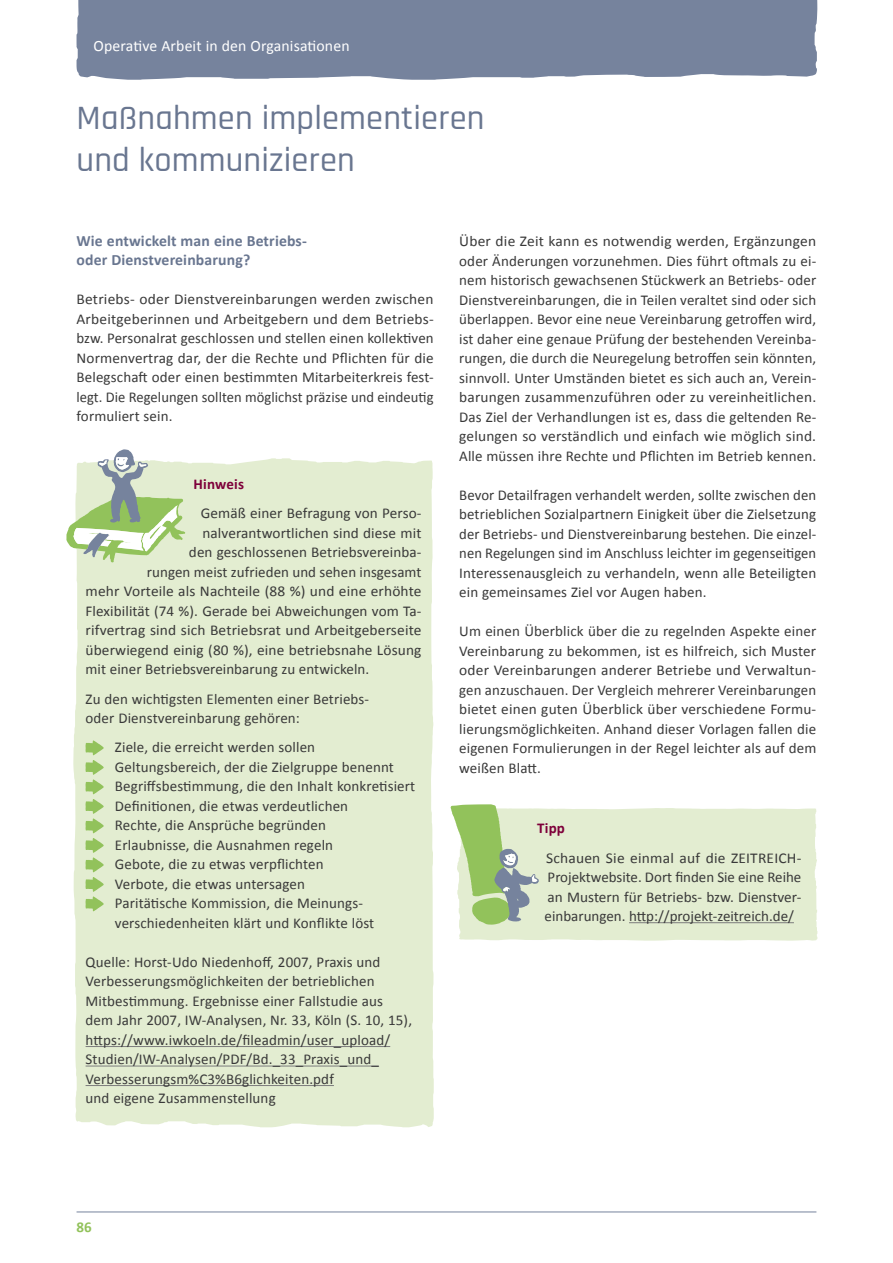
<style>
.page{position:relative;width:893px;height:1263px;background:#fff}
.page>*{position:absolute;margin:0;border:0;box-sizing:border-box;transform-origin:0 0}
.t1{font:500 34.5px/42px "Rajdhani";letter-spacing:.005em;color:#697690}
.t2{font:700 15.75px/19.5px "Calibri";letter-spacing:.01em;color:#697690}
.t3{font:15.75px "Calibri";letter-spacing:.01em;color:#fff}
.t4{font:15px/19.5px "Calibri";letter-spacing:.01em;color:#393939;text-align:justify}
.t5{font:700 15px "Calibri";letter-spacing:.015em;color:#7e003a}
.t6{font:700 15px "Calibri";color:#92c25b}
</style>
<div class="page">
<hr style="left:77px;top:1211px;width:739px;height:1px;background:#76839d">
<div style="left:77px;top:0;width:741px;height:80px;background:#76839d"></div>
<div style="left:73px;top:458px;width:361px;height:669px;background:#e3edd1"></div>
<hr style="left:86px;top:1046px;width:304px;height:1px;background:#7c7c7c">
<hr style="left:86px;top:1066px;width:293px;height:1px;background:#7c7c7c">
<hr style="left:86px;top:1085px;width:248px;height:1px;background:#7c7c7c">
<svg style="left:85px;top:740px;width:19px;height:171px;background:#bed99c"></svg>
<svg style="left:66px;top:449px;width:119px;height:113px"></svg>
<div style="left:459px;top:808px;width:358px;height:132px;background:#e3edd1"></div>
<svg style="left:451px;top:804px;width:88px;height:121px;background:#bad2a3"></svg>
<hr style="left:629px;top:922px;width:165px;height:1px;background:#7c7c7c">
<p class="t3" style="left:94px;top:36px;width:258px">Operative Arbeit in den Organisationen</p>
<h1 class="t1" style="left:77px;top:98px;width:409px">Maßnahmen implementieren und kommunizieren</h1>
<p class="t2" style="left:77px;top:231px;width:232px">Wie entwickelt man eine Betriebs&shy;oder Dienstvereinbarung?</p>
<p class="t4" style="left:77px;top:290px;width:359px">Betriebs- oder Dienstvereinbarungen werden zwischen Arbeitgeberinnen und Arbeitgebern und dem Betriebs&shy;bzw. Personalrat geschlossen und stellen einen kollektiven Normenvertrag dar, der die Rechte und Pflichten für die Belegschaft oder einen bestimmten Mitarbeiterkreis fest&shy;legt. Die Regelungen sollten möglichst präzise und eindeutig formuliert sein.</p>
<p class="t5" style="left:193px;top:474px;width:52px">Hinweis</p>
<p class="t4" style="left:201px;top:504px;width:222px">Gemäß einer Befragung von Perso-</p>
<p class="t4" style="left:202px;top:523px;width:221px">nalverantwortlichen sind diese mit</p>
<p class="t4" style="left:189px;top:543px;width:234px">den geschlossenen Betriebsvereinba-</p>
<p class="t4" style="left:147px;top:562px;width:276px">rungen meist zufrieden und sehen insgesamt</p>
<p class="t4" style="left:86px;top:582px;width:337px">mehr Vorteile als Nachteile (88 %) und eine erhöhte</p>
<p class="t4" style="left:86px;top:601px;width:337px">Flexibilität (74 %). Gerade bei Abweichungen vom Ta-</p>
<p class="t4" style="left:86px;top:621px;width:337px">rifvertrag sind sich Betriebsrat und Arbeitgeberseite</p>
<p class="t4" style="left:86px;top:640px;width:337px">überwiegend einig (80 %), eine betriebsnahe Lösung</p>
<p class="t4" style="left:86px;top:660px;width:285px">mit einer Betriebsvereinbarung zu entwickeln.</p>
<p class="t4" style="left:86px;top:689px;width:285px">Zu den wichtigsten Elementen einer Betriebs&shy;oder Dienstvereinbarung gehören:</p>
<p class="t4" style="left:115px;top:738px;width:302px;text-align:left">Ziele, die erreicht werden sollen Geltungsbereich, der die Zielgruppe benennt Begriffsbestimmung, die den Inhalt konkretisiert Definitionen, die etwas verdeutlichen<br>Rechte, die Ansprüche begründen<br>Erlaubnisse, die Ausnahmen regeln<br>Gebote, die zu etwas verpflichten<br>Verbote, die etwas untersagen<br>Paritätische Kommission, die Meinungs&shy;verschiedenheiten klärt und Konflikte löst</p>
<p class="t4" style="left:86px;top:952px;width:328px;text-align:left">Quelle: Horst-Udo Niedenhoff, 2007, Praxis und Verbesserungsmöglichkeiten der betrieblichen Mitbestimmung. Ergebnisse einer Fallstudie aus dem Jahr 2007, IW-Analysen, Nr. 33, Köln (S. 10, 15), https://www.iwkoeln.de/fileadmin/user_upload/ Studien/IW-Analysen/PDF/Bd._33_Praxis_und_ Verbesserungsm%C3%B6glichkeiten.pdf<br>und eigene Zusammenstellung</p>
<p class="t4" style="left:459px;top:231px;width:359px">Über die Zeit kann es notwendig werden, Ergänzungen oder Änderungen vorzunehmen. Dies führt oftmals zu ei&shy;nem historisch gewachsenen Stückwerk an Betriebs- oder Dienstvereinbarungen, die in Teilen veraltet sind oder sich überlappen. Bevor eine neue Vereinbarung getroffen wird, ist daher eine genaue Prüfung der bestehenden Vereinba&shy;rungen, die durch die Neuregelung betroffen sein könnten, sinnvoll. Unter Umständen bietet es sich auch an, Verein&shy;barungen zusammenzuführen oder zu vereinheitlichen.<br>Das Ziel der Verhandlungen ist es, dass die geltenden Re&shy;gelungen so verständlich und einfach wie möglich sind.<br>Alle müssen ihre Rechte und Pflichten im Betrieb kennen.</p>
<p class="t4" style="left:459px;top:485px;width:358px">Bevor Detailfragen verhandelt werden, sollte zwischen den betrieblichen Sozialpartnern Einigkeit über die Zielsetzung der Betriebs- und Dienstvereinbarung bestehen. Die einzel&shy;nen Regelungen sind im Anschluss leichter im gegenseitigen Interessenausgleich zu verhandeln, wenn alle Beteiligten ein gemeinsames Ziel vor Augen haben.</p>
<p class="t4" style="left:459px;top:621px;width:359px">Um einen Überblick über die zu regelnden Aspekte einer Vereinbarung zu bekommen, ist es hilfreich, sich Muster oder Vereinbarungen anderer Betriebe und Verwaltun&shy;gen anzuschauen. Der Vergleich mehrerer Vereinbarungen bietet einen guten Überblick über verschiedene Formu&shy;lierungsmöglichkeiten. Anhand dieser Vorlagen fallen die eigenen Formulierungen in der Regel leichter als auf dem weißen Blatt.</p>
<p class="t5" style="left:537px;top:819px;width:29px">Tipp</p>
<p class="t4" style="left:545px;top:848px;width:258px">Schauen Sie einmal auf die ZEITREICH-Projektwebsite. Dort finden Sie eine Reihe an Mustern für Betriebs- bzw. Dienstver&shy;einbarungen. http://projekt-zeitreich.de/</p>
<p class="t6" style="left:77px;top:1217px;width:17px">86</p>
</div>
